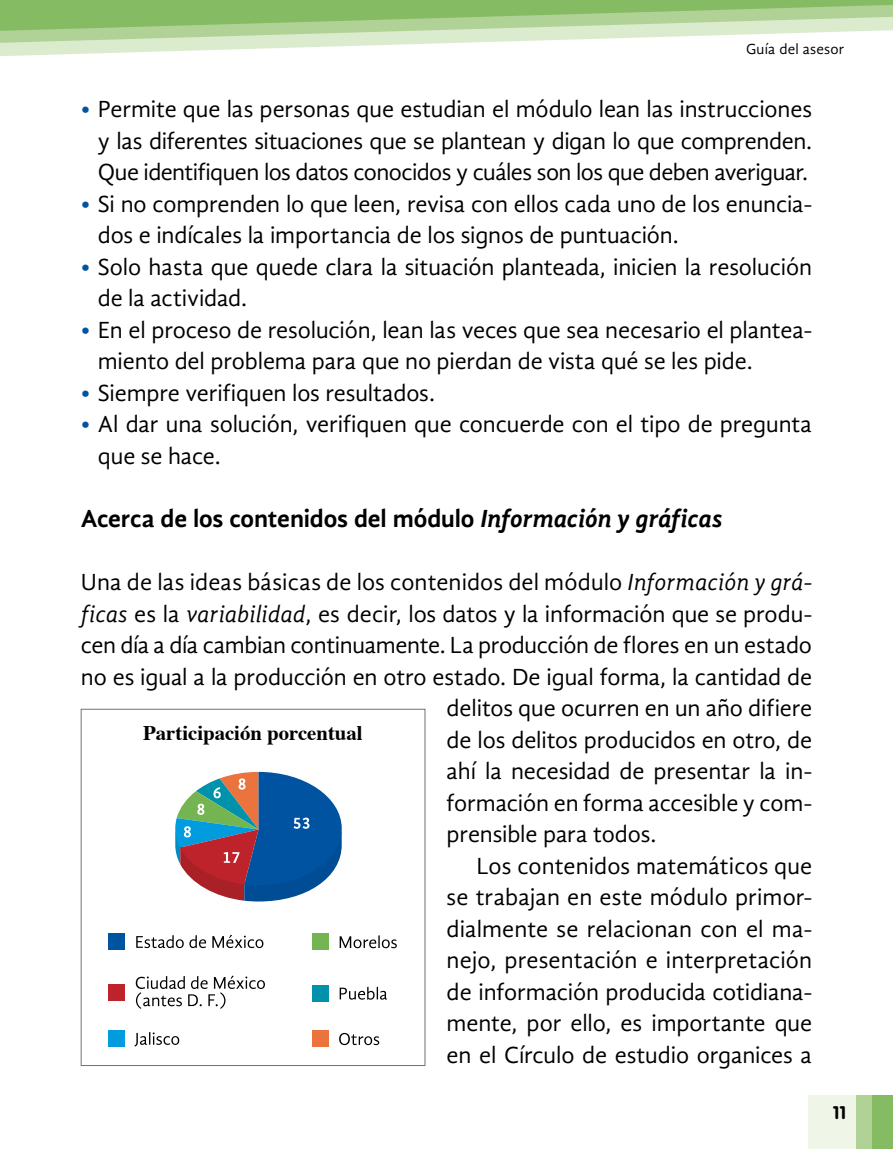
<style>
.page{position:relative;width:893px;height:1149px;background:#fff}
.page>*{position:absolute;margin:0;border:0;box-sizing:border-box;transform-origin:0 0}
.t1{font:700 25.5px "Gandhi Sans";letter-spacing:-.005em;color:#000}
.t2{font:24px/31.5px "Gandhi Sans";letter-spacing:-.005em;color:#000}
.t3{font:700 20.85px "Times";color:#000}
.t4{font:700 18px "Zapoteco INEA2011 VAG Rounded";color:#000}
.t5{font:15px "Gandhi Sans";letter-spacing:.015em;color:#000}
.s1{color:#0053a1}
.s2{font-style:italic}
</style>
<div class="page">
<div style="left:808px;top:1094px;width:49px;height:54px;background:#eff6e8"></div>
<div style="left:856px;top:1094px;width:37px;height:54px;background:#b1d296"></div>
<div style="left:872px;top:1094px;width:21px;height:54px;background:#85bc63"></div>
<svg style="left:0;top:43px;width:446px;height:13px"></svg>
<svg style="left:0;top:0;width:893px;height:43px"></svg>
<svg style="left:175px;top:771px;width:167px;height:130px"></svg>
<svg style="left:136px;top:935px;width:70px;height:12px"></svg>
<svg style="left:212px;top:934px;width:51px;height:13px"></svg>
<svg style="left:134px;top:1032px;width:45px;height:14px"></svg>
<svg style="left:340px;top:935px;width:57px;height:12px"></svg>
<svg style="left:340px;top:986px;width:47px;height:13px"></svg>
<svg style="left:339px;top:1032px;width:40px;height:12px"></svg>
<div style="left:109px;top:932px;width:16px;height:17px;background:#0053a1"></div>
<div style="left:312px;top:1030px;width:17px;height:16px;background:#ea733e"></div>
<div style="left:312px;top:933px;width:17px;height:16px;background:#75b551"></div>
<div style="left:312px;top:984px;width:17px;height:17px;background:#0091ab"></div>
<div style="left:109px;top:983px;width:16px;height:17px;background:#be232c"></div>
<div style="left:109px;top:1029px;width:16px;height:17px;background:#009cde"></div>
<svg style="left:136px;top:975px;width:129px;height:33px"></svg>
<div style="left:81px;top:708px;width:344px;height:357px;border:1px solid #727277"></div>
<p class="t5" style="left:746px;top:40px;width:100px">Guía del asesor</p>
<p class="t2" style="left:98px;top:93px;width:716px;text-align:justify;text-indent:-17px"><span class="s1">•</span> Permite que las personas que estudian el módulo lean las instrucciones y las diferentes situaciones que se plantean y digan lo que comprenden.<br>Que identifiquen los datos conocidos y cuáles son los que deben averiguar.</p>
<p class="t2" style="left:98px;top:188px;width:716px;text-indent:-17px"><span class="s1">•</span> Si no comprenden lo que leen, revisa con ellos cada uno de los enuncia&shy;dos e indícales la importancia de los signos de puntuación.</p>
<p class="t2" style="left:98px;top:251px;width:716px;text-indent:-17px"><span class="s1">•</span> Solo hasta que quede clara la situación planteada, inicien la resolución de la actividad.</p>
<p class="t2" style="left:98px;top:314px;width:716px;text-indent:-17px"><span class="s1">•</span> En el proceso de resolución, lean las veces que sea necesario el plantea&shy;miento del problema para que no pierdan de vista qué se les pide.</p>
<p class="t2" style="left:81px;top:377px;width:356px"><span class="s1">•</span> Siempre verifiquen los resultados.</p>
<p class="t2" style="left:98px;top:408px;width:716px;text-indent:-17px"><span class="s1">•</span> Al dar una solución, verifiquen que concuerde con el tipo de pregunta que se hace.</p>
<p class="t1" style="left:81px;top:503px;width:643px">Acerca de los contenidos del módulo <span class="s2">Información y gráficas</span></p>
<p class="t2" style="left:81px;top:566px;width:733px">Una de las ideas básicas de los contenidos del módulo <span class="s2">Información y grá-</span></p>
<p class="t2" style="left:81px;top:597px;width:733px"><span class="s2">ficas</span> es la <span class="s2">variabilidad</span>, es decir, los datos y la información que se produ-</p>
<p class="t2" style="left:81px;top:629px;width:733px">cen día a día cambian continuamente. La producción de flores en un estado</p>
<p class="t2" style="left:81px;top:660px;width:733px">no es igual a la producción en otro estado. De igual forma, la cantidad de</p>
<p class="t2" style="left:447px;top:692px;width:367px">delitos que ocurren en un año difiere</p>
<p class="t2" style="left:447px;top:723px;width:367px">de los delitos producidos en otro, de</p>
<p class="t2" style="left:447px;top:755px;width:367px">ahí la necesidad de presentar la in-</p>
<p class="t2" style="left:447px;top:786px;width:367px">formación en forma accesible y com-</p>
<p class="t2" style="left:447px;top:818px;width:211px">prensible para todos.</p>
<p class="t2" style="left:476px;top:849px;width:337px">Los contenidos matemáticos que</p>
<p class="t2" style="left:447px;top:881px;width:367px">se trabajan en este módulo primor-</p>
<p class="t2" style="left:447px;top:912px;width:367px">dialmente se relacionan con el ma-</p>
<p class="t2" style="left:447px;top:944px;width:367px">nejo, presentación e interpretación</p>
<p class="t2" style="left:447px;top:975px;width:367px">de información producida cotidiana-</p>
<p class="t2" style="left:447px;top:1007px;width:367px">mente, por ello, es importante que</p>
<p class="t2" style="left:447px;top:1038px;width:367px">en el Círculo de estudio organices a</p>
<p class="t3" style="left:143px;top:712px;width:221px">Participación porcentual</p>
<p class="t4" style="left:833px;top:1101px;width:15px">11</p>
</div>
